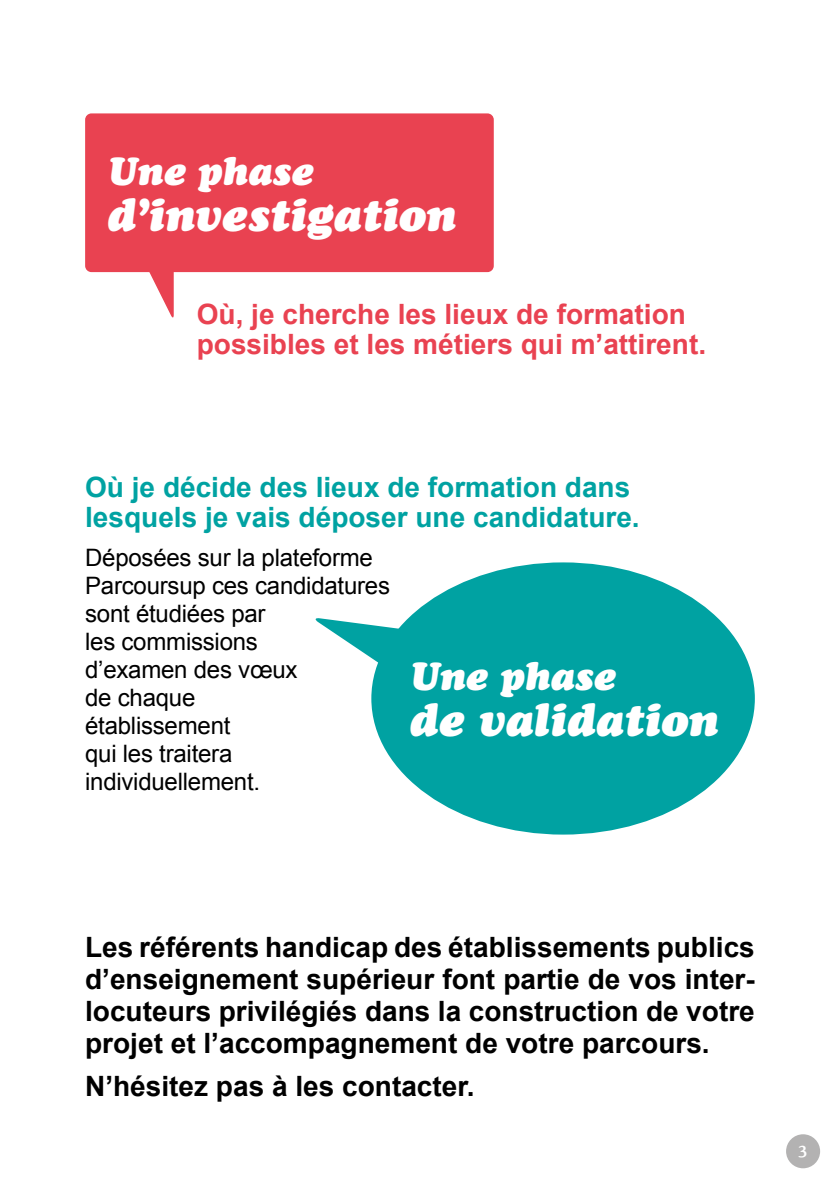
<style>
.page{position:relative;width:840px;height:1191px;background:#fff}
.page>*{position:absolute;margin:0;border:0;box-sizing:border-box;transform-origin:0 0}
.t1{font:italic 900 44px "Cooper BT";color:#fff}
.t2{font:italic 900 38px "Cooper BT";color:#fff}
.t3{font:700 28px/32px "Arial";color:#000;text-align:justify}
.t4{font:700 28px/30px "Arial";color:#00a2a2}
.t5{font:700 28px/30px "Arial";color:#e94251}
.t6{font:24px/28px "Arial";letter-spacing:-.01em;color:#000}
.t7{font:500 16px "Cooper BT";color:#fff}
</style>
<div class="page">
<div style="left:785px;top:1134px;width:34px;height:34px;background:#b3b2b2;border-radius:50%"></div>
<svg style="left:141px;top:272px;width:33px;height:46px"></svg>
<div style="left:85px;top:113px;width:408px;height:159px;background:#e94251;border-radius:6px"></div>
<div style="left:371px;top:562px;width:383px;height:272px;background:#00a2a2;border-radius:50%"></div>
<svg style="left:315px;top:617px;width:95px;height:60px"></svg>
<p class="t2" style="left:108px;top:148px;width:208px">Une phase</p>
<p class="t1" style="left:108px;top:188px;width:350px">d’investigation</p>
<p class="t5" style="left:197px;top:300px;width:510px">Où, je cherche les lieux de formation possibles et les métiers qui m’attirent.</p>
<p class="t4" style="left:85px;top:473px;width:556px">Où je décide des lieux de formation dans lesquels je vais déposer une candidature.</p>
<p class="t6" style="left:85px;top:544px;width:306px">Déposées sur la plateforme<br>Parcoursup ces candidatures sont étudiées par<br>les commissions<br>d’examen des vœux<br>de chaque<br>établissement<br>qui les traitera individuellement.</p>
<p class="t2" style="left:410px;top:653px;width:208px">Une phase</p>
<p class="t1" style="left:410px;top:694px;width:310px">de validation</p>
<p class="t3" style="left:85px;top:932px;width:670px">Les référents handicap des établissements publics d’enseignement supérieur font partie de vos inter&shy;locuteurs privilégiés dans la construction de votre projet et l’accompagnement de votre parcours.</p>
<p class="t3" style="left:85px;top:1071px;width:391px">N’hésitez pas à les contacter.</p>
<p class="t7" style="left:798px;top:1140px;width:11px">3</p>
</div>
